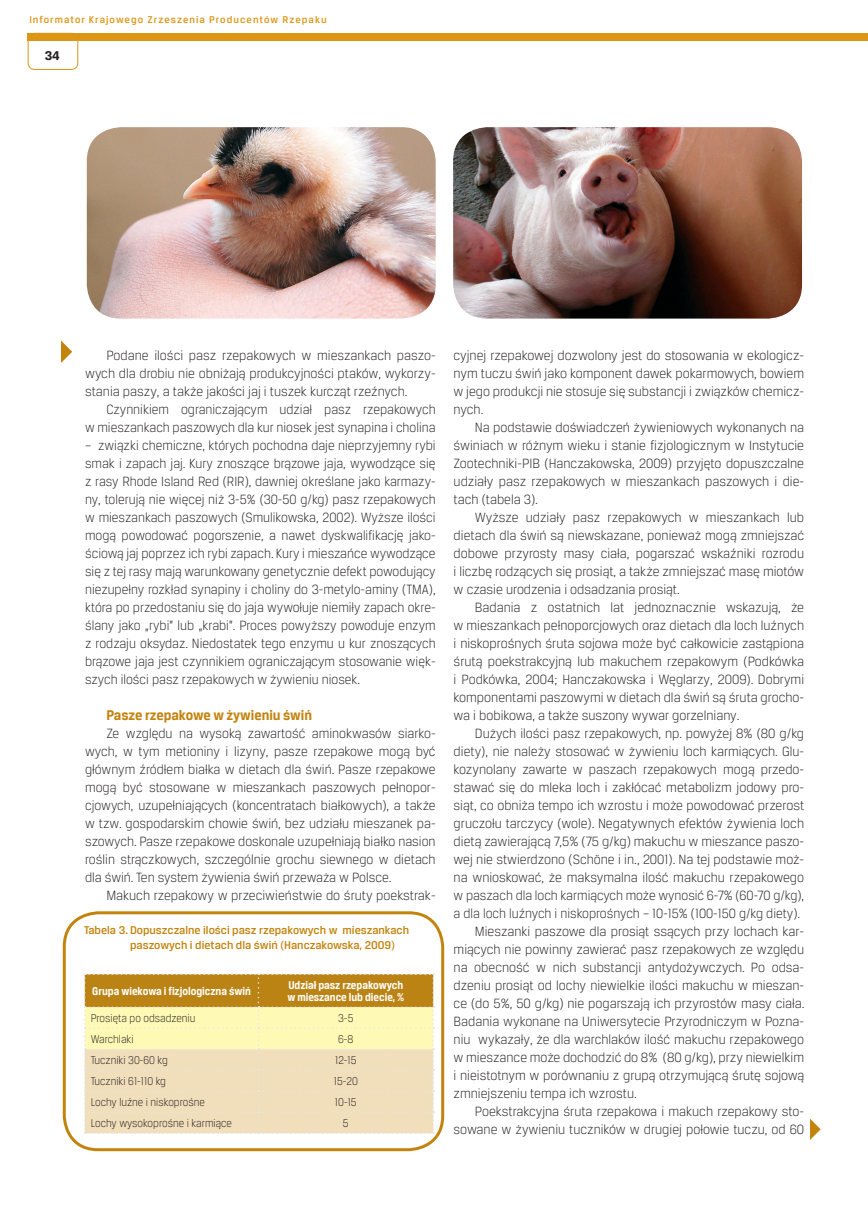
<style>
.page{position:relative;width:868px;height:1208px;background:#fff}
.page>*{position:absolute;margin:0;border:0;box-sizing:border-box;transform-origin:0 0}
.t1{font:700 15px "Breuer Text";color:#c3840e;scale:.95 1}
.t2{font:300 14.25px/18px "Breuer Text";color:#231f20;text-align:justify;scale:.95 1}
.t3{font:300 14.25px/18px "Breuer Text";color:#231f20;text-align:right;scale:.93 1}
.t4{font:300 14.25px/18px "Breuer Text";color:#231f20;text-align:justify;scale:.94 1}
.t5{font:700 13.5px "Breuer Text";color:#231f20}
.t6{font:300 12px "Breuer Text";color:#231f20;scale:.9 1}
.t7{font:500 12px/15px "Breuer Text";color:#c3840e}
.t8{font:700 12px/12px "Breuer Text";color:#fff;scale:.9 1}
.t9{font:500 10.5px "Breuer Text";letter-spacing:.1em;color:#dd9514}
</style>
<div class="page">
<div style="left:28px;top:33px;width:50px;height:37px;border:1px solid #dd9514;border-radius:7px"></div>
<div style="left:28px;top:33px;width:839px;height:7px;background:#dd9514"></div>
<svg style="left:810px;top:1118px;width:10px;height:22px"></svg>
<img style="left:87px;top:127px;width:348px;height:191px;border-radius:34px">
<img style="left:453px;top:127px;width:348px;height:191px;border-radius:34px">
<svg style="left:61px;top:340px;width:11px;height:23px"></svg>
<svg style="left:84px;top:973px;width:350px;height:161px;background:#e9d49d"></svg>
<div style="left:63px;top:911px;width:381px;height:240px;border:3px solid #c3840e;border-radius:34px"></div>
<p class="t9" style="left:29px;top:16px;width:299px">Informator Krajowego Zrzeszenia Producentów Rzepaku</p>
<p class="t5" style="left:45px;top:51px;width:17px">34</p>
<p class="t2" style="left:85px;top:348px;width:370px;text-indent:21px">Podane ilości pasz rzepakowych w mieszankach paszo&shy;wych dla drobiu nie obniżają produkcyjności ptaków, wykorzy&shy;stania paszy, a także jakości jaj i tuszek kurcząt rzeźnych.</p>
<p class="t3" style="left:85px;top:402px;width:378px">Czynnikiem ograniczającym udział pasz rzepakowych<br>w mieszankach paszowych dla kur niosek jest synapina i cholina</p>
<p class="t3" style="left:85px;top:438px;width:378px;text-align:justify">– związki chemiczne, których pochodna daje nieprzyjemny rybi smak i zapach jaj. Kury znoszące brązowe jaja, wywodzące się z rasy Rhode Island Red (RIR), dawniej określane jako karmazy&shy;ny, tolerują nie więcej niż 3-5% (30-50 g/kg) pasz rzepakowych w mieszankach paszowych (Smulikowska, 2002). Wyższe ilości mogą powodować pogorszenie, a nawet dyskwalifikację jako&shy;ściową jaj poprzez ich rybi zapach. Kury i mieszańce wywodzące się z tej rasy mają warunkowany genetycznie defekt powodujący niezupełny rozkład synapiny i choliny do 3-metylo-aminy (TMA), która po przedostaniu się do jaja wywołuje niemiły zapach okre&shy;ślany jako „rybi” lub „krabi”. Proces powyższy powoduje enzym z rodzaju oksydaz. Niedostatek tego enzymu u kur znoszących brązowe jaja jest czynnikiem ograniczającym stosowanie więk&shy;szych ilości pasz rzepakowych w żywieniu niosek.</p>
<p class="t1" style="left:106px;top:710px;width:218px">Pasze rzepakowe w żywieniu świń</p>
<p class="t4" style="left:85px;top:726px;width:374px;text-indent:21px">Ze względu na wysoką zawartość aminokwasów siarko&shy;wych, w tym metioniny i lizyny, pasze rzepakowe mogą być głównym źródłem białka w dietach dla świń. Pasze rzepakowe mogą być stosowane w mieszankach paszowych pełnopor&shy;cjowych, uzupełniających (koncentratach białkowych), a także w tzw. gospodarskim chowie świń, bez udziału mieszanek pa&shy;szowych. Pasze rzepakowe doskonale uzupełniają białko nasion roślin strączkowych, szczególnie grochu siewnego w dietach dla świń. Ten system żywienia świń przeważa w Polsce.</p>
<p class="t2" style="left:106px;top:888px;width:348px">Makuch rzepakowy w przeciwieństwie do śruty poekstrak-</p>
<p class="t7" style="left:130px;top:923px;width:280px;text-indent:-46px">Tabela 3. Dopuszczalne ilości pasz rzepakowych w mieszankach paszowych i dietach dla świń (Hanczakowska, 2009)</p>
<p class="t8" style="left:92px;top:986px;width:178px">Grupa wiekowa i fizjologiczna świń</p>
<p class="t8" style="left:287px;top:980px;width:131px">Udział pasz rzepakowych w mieszance lub diecie, %</p>
<p class="t6" style="left:91px;top:1014px;width:118px">Prosięta po odsadzeniu</p>
<p class="t6" style="left:338px;top:1014px;width:18px">3-5</p>
<p class="t6" style="left:91px;top:1035px;width:49px">Warchlaki</p>
<p class="t6" style="left:338px;top:1035px;width:18px">6-8</p>
<p class="t6" style="left:91px;top:1056px;width:87px">Tuczniki 30-60 kg</p>
<p class="t6" style="left:335px;top:1056px;width:25px">12-15</p>
<p class="t6" style="left:91px;top:1077px;width:85px">Tuczniki 61-110 kg</p>
<p class="t6" style="left:334px;top:1077px;width:28px">15-20</p>
<p class="t6" style="left:91px;top:1098px;width:128px">Lochy luźne i niskoprośne</p>
<p class="t6" style="left:335px;top:1098px;width:26px">10-15</p>
<p class="t6" style="left:91px;top:1119px;width:158px">Lochy wysokoprośne i karmiące</p>
<p class="t6" style="left:343px;top:1119px;width:8px">5</p>
<p class="t2" style="left:453px;top:348px;width:370px">cyjnej rzepakowej dozwolony jest do stosowania w ekologicz&shy;nym tuczu świń jako komponent dawek pokarmowych, bowiem w jego produkcji nie stosuje się substancji i związków chemicz&shy;nych.</p>
<p class="t2" style="left:453px;top:420px;width:370px;text-indent:21px">Na podstawie doświadczeń żywieniowych wykonanych na świniach w różnym wieku i stanie fizjologicznym w Instytucie Zootechniki-PIB (Hanczakowska, 2009) przyjęto dopuszczalne udziały pasz rzepakowych w mieszankach paszowych i die&shy;tach (tabela 3).</p>
<p class="t2" style="left:453px;top:510px;width:370px;text-indent:21px">Wyższe udziały pasz rzepakowych w mieszankach lub dietach dla świń są niewskazane, ponieważ mogą zmniejszać dobowe przyrosty masy ciała, pogarszać wskaźniki rozrodu i liczbę rodzących się prosiąt, a także zmniejszać masę miotów w czasie urodzenia i odsadzania prosiąt.</p>
<p class="t2" style="left:453px;top:600px;width:370px;text-indent:21px">Badania z ostatnich lat jednoznacznie wskazują, że w mieszankach pełnoporcjowych oraz dietach dla loch luźnych i niskoprośnych śruta sojowa może być całkowicie zastąpiona śrutą poekstrakcyjną lub makuchem rzepakowym (Podkówka i Podkówka, 2004; Hanczakowska i Węglarzy, 2009). Dobrymi komponentami paszowymi w dietach dla świń są śruta grocho&shy;wa i bobikowa, a także suszony wywar gorzelniany.</p>
<p class="t2" style="left:475px;top:726px;width:348px">Dużych ilości pasz rzepakowych, np. powyżej 8% (80 g/kg</p>
<p class="t2" style="left:453px;top:744px;width:370px">diety), nie należy stosować w żywieniu loch karmiących. Glu-</p>
<p class="t2" style="left:453px;top:762px;width:370px">kozynolany zawarte w paszach rzepakowych mogą przedo-</p>
<p class="t2" style="left:453px;top:780px;width:370px">stawać się do mleka loch i zakłócać metabolizm jodowy pro-</p>
<p class="t2" style="left:453px;top:798px;width:370px">siąt, co obniża tempo ich wzrostu i może powodować przerost</p>
<p class="t2" style="left:453px;top:816px;width:370px">gruczołu tarczycy (wole). Negatywnych efektów żywienia loch</p>
<p class="t2" style="left:453px;top:834px;width:370px">dietą zawierającą 7,5% (75 g/kg) makuchu w mieszance paszo-</p>
<p class="t2" style="left:453px;top:852px;width:370px">wej nie stwierdzono (Schöne i in., 2001). Na tej podstawie moż-</p>
<p class="t2" style="left:453px;top:870px;width:370px">na wnioskować, że maksymalna ilość makuchu rzepakowego</p>
<p class="t3" style="left:453px;top:888px;width:378px">w paszach dla loch karmiących może wynosić 6-7% (60-70 g/kg),</p>
<p class="t3" style="left:453px;top:906px;width:374px">a dla loch luźnych i niskoprośnych – 10-15% (100-150 g/kg diety).</p>
<p class="t2" style="left:475px;top:924px;width:348px">Mieszanki paszowe dla prosiąt ssących przy lochach kar-</p>
<p class="t2" style="left:453px;top:942px;width:370px">miących nie powinny zawierać pasz rzepakowych ze względu</p>
<p class="t2" style="left:453px;top:960px;width:370px">na obecność w nich substancji antydożywczych. Po odsa-</p>
<p class="t2" style="left:453px;top:978px;width:370px">dzeniu prosiąt od lochy niewielkie ilości makuchu w mieszan-</p>
<p class="t2" style="left:453px;top:996px;width:371px">ce (do 5%, 50 g/kg) nie pogarszają ich przyrostów masy ciała.</p>
<p class="t2" style="left:453px;top:1014px;width:370px">Badania wykonane na Uniwersytecie Przyrodniczym w Pozna-</p>
<p class="t2" style="left:453px;top:1032px;width:370px">niu wykazały, że dla warchlaków ilość makuchu rzepakowego</p>
<p class="t2" style="left:453px;top:1050px;width:370px">w mieszance może dochodzić do 8% (80 g/kg), przy niewielkim</p>
<p class="t2" style="left:453px;top:1068px;width:370px">i nieistotnym w porównaniu z grupą otrzymującą śrutę sojową</p>
<p class="t2" style="left:453px;top:1086px;width:194px">zmniejszeniu tempa ich wzrostu.</p>
<p class="t2" style="left:475px;top:1104px;width:348px">Poekstrakcyjna śruta rzepakowa i makuch rzepakowy sto-</p>
<p class="t2" style="left:453px;top:1122px;width:370px">sowane w żywieniu tuczników w drugiej połowie tuczu, od 60</p>
</div>
